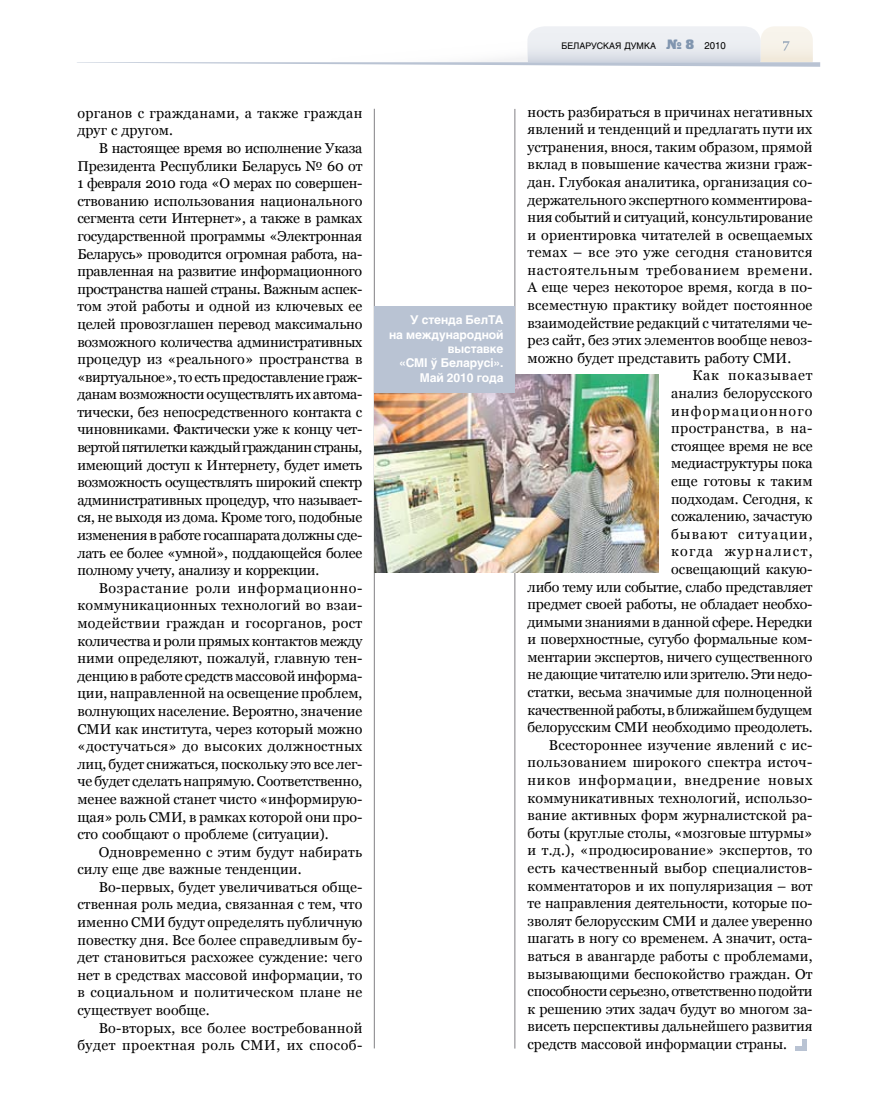
<style>
.page{position:relative;width:872px;height:1106px;background:#fff}
.page>*{position:absolute;margin:0;border:0;box-sizing:border-box;transform-origin:0 0}
.t1{font:14.25px/17.5px "Georgia";color:#000;text-align:justify}
.t2{font:14.25px/17.5px "Georgia";letter-spacing:.02em;color:#000}
.t3{font:14.25px "Georgia";letter-spacing:-.02em;color:#000}
.t4{font:14.25px "Georgia";letter-spacing:.025em;color:#000}
.t5{font:14.25px "Georgia";letter-spacing:.05em;color:#000}
.t6{font:14.25px "Georgia";letter-spacing:-.03em;color:#000}
.t7{font:14.25px "Georgia";letter-spacing:-.025em;color:#000}
.t8{font:14.25px "Georgia";letter-spacing:.03em;color:#000}
.t9{font:14.25px "Georgia";letter-spacing:.08em;color:#000}
.t10{font:14.25px "Georgia";letter-spacing:.075em;color:#000}
.t11{font:14.25px "Georgia";letter-spacing:.09em;color:#000}
.t12{font:14.25px "Georgia";letter-spacing:.06em;color:#000}
.t13{font:700 13.5px "Georgia";color:#8095af}
.t14{font:700 12px/14.4px "Helios";letter-spacing:-.01em;color:#fff;text-align:right}
.t15{font:9px "Helios";color:#000}
.s1{font-family:"Black Grotesk C";font-size:13.5px;color:#8095af}
.s2{font-size:9.75px}
</style>
<div class="page">
<hr style="left:374px;top:109px;width:1px;height:939px;background:#818084">
<hr style="left:514px;top:109px;width:1px;height:939px;background:#818084">
<svg style="left:77px;top:26px;width:743px;height:41px"></svg>
<img style="left:374px;top:374px;width:284px;height:198px">
<hr style="left:802px;top:1038px;width:4px;height:12px;background:#b9c3d3">
<hr style="left:795px;top:1046px;width:11px;height:4px;background:#b9c3d3">
<div style="left:374px;top:306px;width:140px;height:87px;background:#b9c3d3"></div>
<p class="t2" style="left:77px;top:104px;width:286px">органов с гражданами, а также граждан друг с другом.</p>
<p class="t1" style="left:77px;top:139px;width:286px;text-indent:21px">В настоящее время во исполнение Указа Президента Республики Беларусь № 60 от 1 февраля 2010 года «О мерах по совершен&shy;ствованию использования национального сегмента сети Интернет», а также в рамках государственной программы «Электронная Беларусь» проводится огромная работа, на&shy;правленная на развитие информационного пространства нашей страны. Важным аспек&shy;том этой работы и одной из ключевых ее целей провозглашен перевод максимально возможного количества административных процедур из «реального» пространства в «виртуальное», то есть предоставление граж&shy;данам возможности осуществлять их автома&shy;тически, без непосредственного контакта с чиновниками. Фактически уже к концу чет&shy;вертой пятилетки каждый гражданин страны, имеющий доступ к Интернету, будет иметь возможность осуществлять широкий спектр административных процедур, что называет&shy;ся, не выходя из дома. Кроме того, подобные изменения в работе госаппарата должны сде&shy;лать ее более «умной», поддающейся более полному учету, анализу и коррекции.</p>
<p class="t1" style="left:77px;top:579px;width:286px;text-indent:21px">Возрастание роли информационно&shy;коммуникационных технологий во взаи&shy;модействии граждан и госорганов, рост количества и роли прямых контактов между ними определяют, пожалуй, главную тен&shy;денцию в работе средств массовой информа&shy;ции, направленной на освещение проблем, волнующих население. Вероятно, значение СМИ как института, через который можно «достучаться» до высоких должностных лиц, будет снижаться, поскольку это все лег&shy;че будет сделать напрямую. Соответственно, менее важной станет чисто «информирую&shy;щая» роль СМИ, в рамках которой они про&shy;сто сообщают о проблеме (ситуации).</p>
<p class="t2" style="left:77px;top:843px;width:286px;text-indent:21px">Одновременно с этим будут набирать силу еще две важные тенденции.</p>
<p class="t1" style="left:77px;top:878px;width:286px;text-indent:21px">Во-первых, будет увеличиваться обще&shy;ственная роль медиа, связанная с тем, что именно СМИ будут определять публичную повестку дня. Все более справедливым бу&shy;дет становиться расхожее суждение: чего нет в средствах массовой информации, то в социальном и политическом плане не существует вообще.</p>
<p class="t2" style="left:77px;top:1018px;width:286px;text-align:right">Во-вторых, все более востребованной будет проектная роль СМИ, их способ-</p>
<p class="t14" style="left:389px;top:313px;width:116px">У стенда БелТА<br>на международной выставке<br>«СМІ ў Беларусі».<br>Май 2010 года</p>
<p class="t15" style="left:561px;top:40px;width:166px">БЕЛАРУСКАЯ ДУМКА <span class="s1">№ 8</span> <span class="s2">2010</span></p>
<p class="t13" style="left:782px;top:36px;width:9px">7</p>
<p class="t1" style="left:527px;top:103px;width:286px">ность разбираться в причинах негативных</p>
<p class="t1" style="left:527px;top:120px;width:286px">явлений и тенденций и предлагать пути их</p>
<p class="t1" style="left:527px;top:138px;width:286px">устранения, внося, таким образом, прямой</p>
<p class="t1" style="left:527px;top:156px;width:286px">вклад в повышение качества жизни граж-</p>
<p class="t1" style="left:527px;top:173px;width:286px">дан. Глубокая аналитика, организация со-</p>
<p class="t1" style="left:527px;top:191px;width:286px">держательного экспертного комментирова-</p>
<p class="t1" style="left:527px;top:208px;width:286px">ния событий и ситуаций, консультирование</p>
<p class="t1" style="left:527px;top:226px;width:286px">и ориентировка читателей в освещаемых</p>
<p class="t4" style="left:527px;top:244px;width:286px">темах – все это уже сегодня становится</p>
<p class="t5" style="left:527px;top:262px;width:286px">настоятельным требованием времени.</p>
<p class="t1" style="left:527px;top:279px;width:286px">А еще через некоторое время, когда в по-</p>
<p class="t1" style="left:527px;top:296px;width:286px">всеместную практику войдет постоянное</p>
<p class="t1" style="left:527px;top:314px;width:286px">взаимодействие редакций с читателями че-</p>
<p class="t1" style="left:527px;top:331px;width:286px">рез сайт, без этих элементов вообще невоз-</p>
<p class="t1" style="left:527px;top:349px;width:265px">можно будет представить работу СМИ.</p>
<p class="t12" style="left:692px;top:367px;width:122px">Как показывает</p>
<p class="t1" style="left:671px;top:384px;width:143px">анализ белорусского</p>
<p class="t9" style="left:671px;top:402px;width:143px">информационного</p>
<p class="t8" style="left:671px;top:420px;width:143px">пространства, в на-</p>
<p class="t1" style="left:671px;top:437px;width:143px">стоящее время не все</p>
<p class="t1" style="left:671px;top:454px;width:143px">медиаструктуры пока</p>
<p class="t1" style="left:671px;top:472px;width:143px">еще готовы к таким</p>
<p class="t1" style="left:671px;top:490px;width:143px">подходам. Сегодня, к</p>
<p class="t1" style="left:671px;top:507px;width:143px">сожалению, зачастую</p>
<p class="t10" style="left:671px;top:526px;width:143px">бывают ситуации,</p>
<p class="t11" style="left:671px;top:543px;width:143px">когда журналист,</p>
<p class="t1" style="left:671px;top:560px;width:143px">освещающий какую-</p>
<p class="t1" style="left:527px;top:578px;width:286px">либо тему или событие, слабо представляет</p>
<p class="t1" style="left:527px;top:595px;width:286px">предмет своей работы, не обладает необхо-</p>
<p class="t3" style="left:527px;top:613px;width:286px">димыми знаниями в данной сфере. Нередки</p>
<p class="t1" style="left:527px;top:630px;width:286px">и поверхностные, сугубо формальные ком-</p>
<p class="t1" style="left:527px;top:648px;width:286px">ментарии экспертов, ничего существенного</p>
<p class="t7" style="left:527px;top:666px;width:286px">не дающие читателю или зрителю. Эти недо-</p>
<p class="t1" style="left:527px;top:683px;width:286px">статки, весьма значимые для полноценной</p>
<p class="t6" style="left:527px;top:701px;width:286px">качественной работы, в ближайшем будущем</p>
<p class="t1" style="left:527px;top:718px;width:286px">белорусским СМИ необходимо преодолеть.</p>
<p class="t1" style="left:549px;top:736px;width:265px">Всестороннее изучение явлений с ис-</p>
<p class="t4" style="left:527px;top:754px;width:286px">пользованием широкого спектра источ-</p>
<p class="t5" style="left:527px;top:772px;width:286px">ников информации, внедрение новых</p>
<p class="t1" style="left:527px;top:789px;width:286px">коммуникативных технологий, использо-</p>
<p class="t1" style="left:527px;top:806px;width:286px">вание активных форм журналистской ра-</p>
<p class="t1" style="left:527px;top:824px;width:286px">боты (круглые столы, «мозговые штурмы»</p>
<p class="t2" style="left:527px;top:841px;width:286px">и т.д.), «продюсирование» экспертов, то</p>
<p class="t2" style="left:527px;top:859px;width:286px">есть качественный выбор специалистов-</p>
<p class="t1" style="left:527px;top:876px;width:286px">комментаторов и их популяризация – вот</p>
<p class="t1" style="left:527px;top:894px;width:286px">те направления деятельности, которые по-</p>
<p class="t1" style="left:527px;top:912px;width:286px">зволят белорусским СМИ и далее уверенно</p>
<p class="t1" style="left:527px;top:929px;width:286px">шагать в ногу со временем. А значит, оста-</p>
<p class="t1" style="left:527px;top:947px;width:286px">ваться в авангарде работы с проблемами,</p>
<p class="t1" style="left:527px;top:964px;width:286px">вызывающими беспокойство граждан. От</p>
<p class="t3" style="left:527px;top:983px;width:286px">способности серьезно, ответственно подойти</p>
<p class="t1" style="left:527px;top:1000px;width:286px">к решению этих задач будут во многом за-</p>
<p class="t1" style="left:527px;top:1017px;width:286px">висеть перспективы дальнейшего развития</p>
<p class="t1" style="left:527px;top:1035px;width:261px">средств массовой информации страны.</p>
</div>
